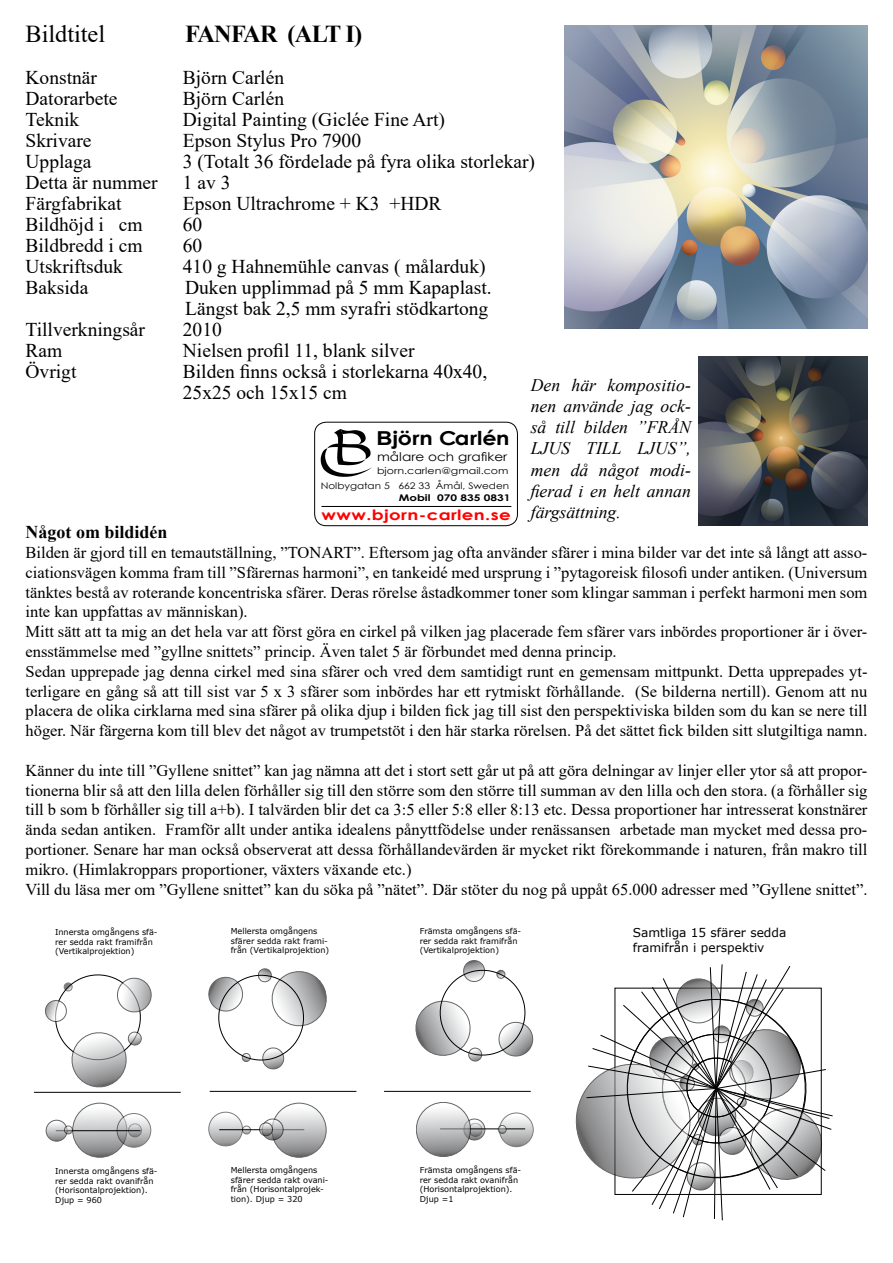
<style>
.page{position:relative;width:893px;height:1263px;background:#fff}
.page>*{position:absolute;margin:0;border:0;box-sizing:border-box;transform-origin:0 0}
.t1{font:700 24.3px "Times New Roman";letter-spacing:-.03em;color:#000}
.t2{font:24.3px "Times New Roman";color:#000}
.t3{font:19.5px/21px "Times New Roman";color:#000}
.t4{font:700 19.2px "Century Gothic";color:#000;scale:1.16 1}
.t5{font:700 18px "Times New Roman";color:#000}
.t6{font:italic 17.7px/21.1px "Times New Roman";color:#000;text-align:justify}
.t7{font:16.5px/19.8px "Times New Roman";color:#000}
.t8{font:700 14.25px "Century Gothic";letter-spacing:.02em;color:#f00;scale:1.27 1}
.t9{font:12.15px/14.5px "Verdana";color:#000}
.t10{font:12px "Century Gothic";color:#000;scale:1.14 1}
.t11{font:9.15px "Century Gothic";color:#000;scale:1.14 1}
.t12{font:9.15px "Century Gothic";color:#000;scale:1.2 1}
.t13{font:700 9.15px "Century Gothic";color:#000;scale:1.29 1}
.t14{font:8.1px/9.8px "Verdana";color:#000}
.s1{font-family:"Arial"}
</style>
<div class="page">
<svg style="left:209px;top:1112px;width:33px;height:34px"></svg>
<div style="left:209px;top:1112px;width:34px;height:34px;border:1px solid #000;border-radius:50%"></div>
<svg style="left:73px;top:1103px;width:54px;height:54px;background:#c0c1c2"></svg>
<div style="left:73px;top:1103px;width:54px;height:54px;border:1px solid #000;border-radius:50%"></div>
<svg style="left:117px;top:1113px;width:34px;height:34px"></svg>
<div style="left:117px;top:1113px;width:34px;height:34px;border:1px solid #000;border-radius:50%"></div>
<svg style="left:45px;top:974px;width:107px;height:114px"></svg>
<hr style="left:56px;top:1130px;width:85px;height:1px;background:#000">
<svg style="left:46px;top:1120px;width:21px;height:21px"></svg>
<div style="left:46px;top:1120px;width:21px;height:21px;border:1px solid #000;border-radius:50%"></div>
<svg style="left:64px;top:1126px;width:8px;height:8px"></svg>
<div style="left:64px;top:1126px;width:9px;height:8px;border:1px solid #000;border-radius:50%"></div>
<hr style="left:34px;top:1092px;width:147px;height:1px;background:#000">
<svg style="left:243px;top:1126px;width:8px;height:8px"></svg>
<div style="left:242px;top:1126px;width:9px;height:8px;border:1px solid #000;border-radius:50%"></div>
<svg style="left:208px;top:968px;width:119px;height:102px"></svg>
<hr style="left:219px;top:1129px;width:85px;height:1px;background:#000">
<svg style="left:272px;top:1103px;width:54px;height:54px;background:#bfc0c1"></svg>
<div style="left:272px;top:1103px;width:54px;height:54px;border:1px solid #000;border-radius:50%"></div>
<hr style="left:210px;top:1091px;width:146px;height:1px;background:#000">
<svg style="left:262px;top:1119px;width:21px;height:21px"></svg>
<div style="left:262px;top:1119px;width:21px;height:21px;border:1px solid #000;border-radius:50%"></div>
<svg style="left:260px;top:1123px;width:13px;height:13px"></svg>
<div style="left:259px;top:1123px;width:14px;height:13px;border:1px solid #000;border-radius:50%"></div>
<svg style="left:499px;top:1113px;width:34px;height:34px"></svg>
<div style="left:499px;top:1113px;width:34px;height:34px;border:1px solid #000;border-radius:50%"></div>
<svg style="left:464px;top:1119px;width:21px;height:21px"></svg>
<div style="left:464px;top:1119px;width:21px;height:21px;border:1px solid #000;border-radius:50%"></div>
<svg style="left:415px;top:960px;width:119px;height:102px"></svg>
<hr style="left:440px;top:1128px;width:85px;height:1px;background:#000">
<svg style="left:416px;top:1102px;width:54px;height:54px;background:#bfbfc0"></svg>
<div style="left:416px;top:1102px;width:55px;height:55px;border:1px solid #000;border-radius:50%"></div>
<svg style="left:498px;top:1125px;width:8px;height:8px"></svg>
<div style="left:498px;top:1125px;width:8px;height:8px;border:1px solid #000;border-radius:50%"></div>
<hr style="left:384px;top:1091px;width:147px;height:1px;background:#000">
<svg style="left:575px;top:964px;width:258px;height:256px"></svg>
<img style="left:565px;top:26px;width:302px;height:302px">
<img style="left:698px;top:356px;width:169px;height:170px">
<div style="left:314px;top:422px;width:204px;height:104px;border:1px solid #000;border-radius:12px"></div>
<svg style="left:321px;top:429px;width:51px;height:48px"></svg>
<hr style="left:321px;top:506px;width:190px;height:1px;background:#000">
<h1 class="t2" style="left:26px;top:17px;width:81px">Bildtitel</h1>
<h1 class="t1" style="left:185px;top:17px;width:179px">FANFAR (ALT I)</h1>
<p class="t3" style="left:26px;top:67px;width:73px">Konstnär</p>
<p class="t3" style="left:183px;top:67px;width:103px">Björn Carlén</p>
<p class="t3" style="left:26px;top:88px;width:94px">Datorarbete</p>
<p class="t3" style="left:183px;top:88px;width:103px">Björn Carlén</p>
<p class="t3" style="left:26px;top:109px;width:55px">Teknik</p>
<p class="t3" style="left:183px;top:109px;width:264px">Digital Painting (Giclée Fine Art)</p>
<p class="t3" style="left:26px;top:130px;width:68px">Skrivare</p>
<p class="t3" style="left:183px;top:130px;width:180px">Epson Stylus Pro 7900</p>
<p class="t3" style="left:26px;top:151px;width:68px">Upplaga</p>
<p class="t3" style="left:183px;top:151px;width:354px">3 (Totalt 36 fördelade på fyra olika storlekar)</p>
<p class="t3" style="left:26px;top:172px;width:134px">Detta är nummer</p>
<p class="t3" style="left:183px;top:172px;width:49px">1 av 3</p>
<p class="t3" style="left:26px;top:193px;width:98px">Färgfabrikat</p>
<p class="t3" style="left:183px;top:193px;width:260px">Epson Ultrachrome + K3 +HDR</p>
<p class="t3" style="left:26px;top:214px;width:119px">Bildhöjd i cm</p>
<p class="t3" style="left:183px;top:214px;width:21px">60</p>
<p class="t3" style="left:26px;top:235px;width:119px">Bildbredd i cm</p>
<p class="t3" style="left:183px;top:235px;width:21px">60</p>
<p class="t3" style="left:26px;top:256px;width:99px">Utskriftsduk</p>
<p class="t3" style="left:183px;top:256px;width:304px">410 g Hahnemühle canvas ( målarduk)</p>
<p class="t3" style="left:26px;top:277px;width:64px">Baksida</p>
<p class="t3" style="left:185px;top:277px;width:308px">Duken upplimmad på 5 mm Kapaplast.<br>Längst bak 2,5 mm syrafri stödkartong</p>
<p class="t3" style="left:26px;top:319px;width:121px">Tillverkningsår</p>
<p class="t3" style="left:183px;top:319px;width:40px">2010</p>
<p class="t3" style="left:26px;top:340px;width:38px">Ram</p>
<p class="t3" style="left:183px;top:340px;width:233px">Nielsen profil 11, blank silver</p>
<p class="t3" style="left:26px;top:361px;width:52px">Övrigt</p>
<p class="t3" style="left:183px;top:361px;width:306px">Bilden finns också i storlekarna 40x40,<br>25x25 och 15x15 cm</p>
<p class="t6" style="left:531px;top:374px;width:162px">Den här kompositio&shy;nen använde jag ock&shy;så till bilden ”FRÅN LJUS TILL LJUS”, men då något modi&shy;fierad i en helt annan färgsättning.</p>
<p class="t4" style="left:377px;top:423px;width:116px"><span class="s1">B</span>jörn Carlén</p>
<p class="t10" style="left:377px;top:448px;width:116px">målare och grafiker</p>
<p class="t12" style="left:377px;top:464px;width:111px">bjorn.carlen@gmail.com</p>
<p class="t13" style="left:399px;top:490px;width:88px">Mobil 070 835 0831</p>
<p class="t11" style="left:321px;top:480px;width:167px">Nolbygatan 5 662 33 Åmål, Sweden</p>
<p class="t8" style="left:322px;top:504px;width:150px">www.bjorn-carlen.se</p>
<p class="t5" style="left:26px;top:519px;width:144px">Något om bildidén</p>
<p class="t7" style="left:26px;top:542px;width:843px">Bilden är gjord till en temautställning, ”TONART”. Eftersom jag ofta använder sfärer i mina bilder var det inte så långt att asso&shy;ciationsvägen komma fram till ”Sfärernas harmoni”, en tankeidé med ursprung i ”pytagoreisk filosofi under antiken. (Universum tänktes bestå av roterande koncentriska sfärer. Deras rörelse åstadkommer toner som klingar samman i perfekt harmoni men som inte kan uppfattas av människan).<br>Mitt sätt att ta mig an det hela var att först göra en cirkel på vilken jag placerade fem sfärer vars inbördes proportioner är i över&shy;ensstämmelse med ”gyllne snittets” princip. Även talet 5 är förbundet med denna princip.<br>Sedan upprepade jag denna cirkel med sina sfärer och vred dem samtidigt runt en gemensam mittpunkt. Detta upprepades yt&shy;terligare en gång så att till sist var 5 x 3 sfärer som inbördes har ett rytmiskt förhållande. (Se bilderna nertill). Genom att nu placera de olika cirklarna med sina sfärer på olika djup i bilden fick jag till sist den perspektiviska bilden som du kan se nere till höger. När färgerna kom till blev det något av trumpetstöt i den här starka rörelsen. På det sättet fick bilden sitt slutgiltiga namn.</p>
<p class="t7" style="left:26px;top:760px;width:843px">Känner du inte till ”Gyllene snittet” kan jag nämna att det i stort sett går ut på att göra delningar av linjer eller ytor så att propor&shy;tionerna blir så att den lilla delen förhåller sig till den större som den större till summan av den lilla och den stora. (a förhåller sig till b som b förhåller sig till a+b). I talvärden blir det ca 3:5 eller 5:8 eller 8:13 etc. Dessa proportioner har intresserat konstnärer ända sedan antiken. Framför allt under antika idealens pånyttfödelse under renässansen arbetade man mycket med dessa pro&shy;portioner. Senare har man också observerat att dessa förhållandevärden är mycket rikt förekommande i naturen, från makro till mikro. (Himlakroppars proportioner, växters växande etc.)<br>Vill du läsa mer om ”Gyllene snittet” kan du söka på ”nätet”. Där stöter du nog på uppåt 65.000 adresser med ”Gyllene snittet”.</p>
<p class="t14" style="left:55px;top:927px;width:104px">Innersta omgångens sfä&shy;rer sedda rakt framifrån (Vertikalprojektion)</p>
<p class="t14" style="left:231px;top:926px;width:100px">Mellersta omgångens sfärer sedda rakt frami&shy;från (Vertikalprojektion)</p>
<p class="t14" style="left:420px;top:926px;width:103px">Främsta omgångens sfä&shy;rer sedda rakt framifrån (Vertikalprojektion)</p>
<p class="t9" style="left:633px;top:925px;width:155px">Samtliga 15 sfärer sedda framifrån i perspektiv</p>
<p class="t14" style="left:55px;top:1166px;width:104px">Innersta omgångens sfä&shy;rer sedda rakt ovanifrån (Horisontalprojektion).<br>Djup = 960</p>
<p class="t14" style="left:231px;top:1165px;width:99px">Mellersta omgångens sfärer sedda rakt ovani&shy;från (Horisontalprojek&shy;tion). Djup = 320</p>
<p class="t14" style="left:420px;top:1165px;width:103px">Främsta omgångens sfä&shy;rer sedda rakt ovanifrån (Horisontalprojektion).<br>Djup =1</p>
</div>
